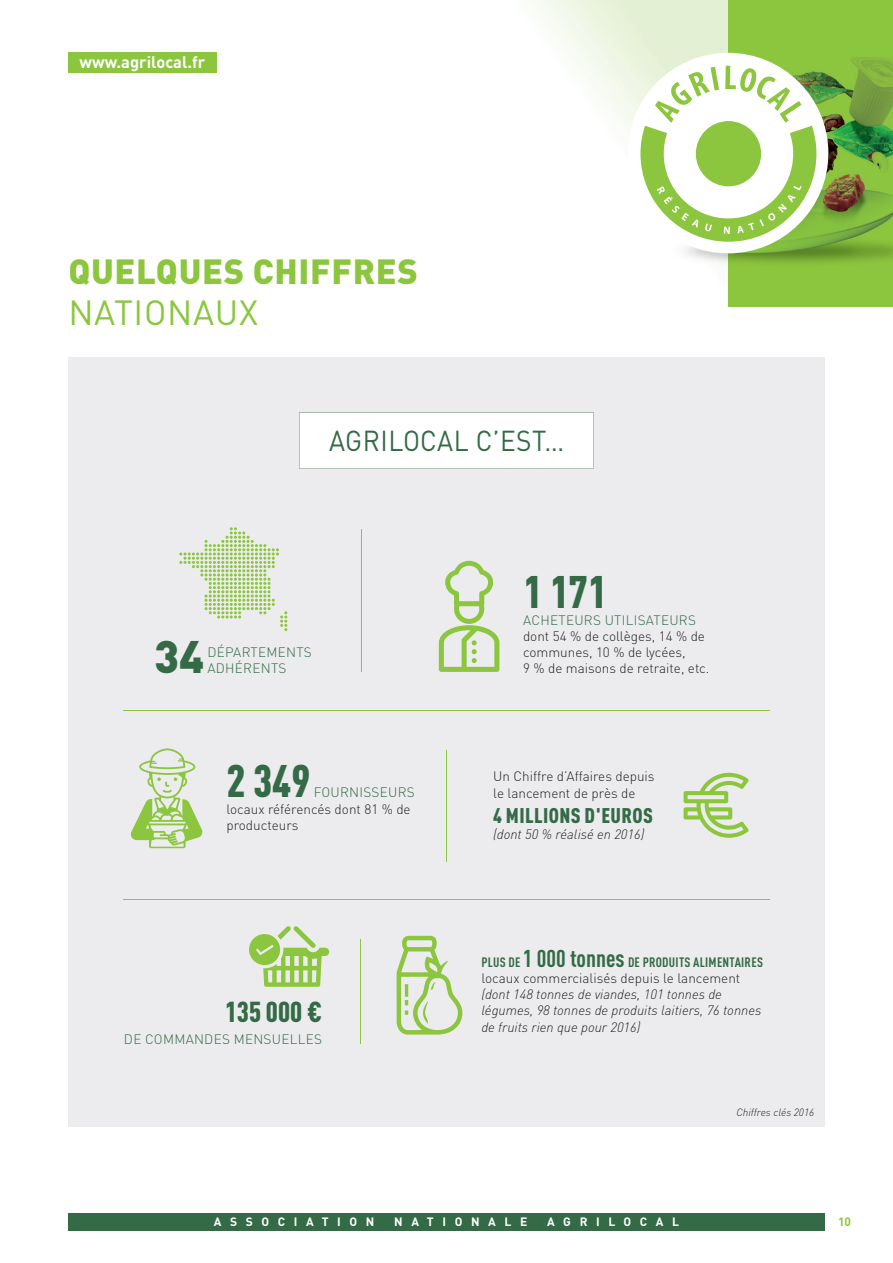
<style>
.page{position:relative;width:893px;height:1263px;background:#fff}
.page>*{position:absolute;margin:0;border:0;box-sizing:border-box;transform-origin:0 0}
.t1{font:900 condensed 45px "DIN Pro";color:#346a46}
.t2{font:900 45px "DIN Pro";color:#346a46}
.t3{font:900 34.5px "DIN Pro";letter-spacing:.02em;color:#8bc63e}
.t4{font:34.5px "DIN Pro";letter-spacing:.02em;color:#8bc63e}
.t5{font:28.5px "DIN Pro";letter-spacing:.015em;color:#346a46;scale:.92 1}
.t6{font:900 condensed 28.5px "DIN Pro";color:#346a46}
.t7{font:900 condensed 21px "DIN Pro";letter-spacing:.02em;color:#346a46}
.t8{font:700 16.5px "DIN Pro";color:#fff}
.t9{font:300 13.5px/16.2px "DIN Pro";color:#231f20}
.t10{font:italic 300 13.5px/16.2px "DIN Pro";color:#231f20}
.t11{font:300 13.5px/16.2px "DIN Pro";letter-spacing:.02em;color:#346a46}
.t12{font:700 12px "DIN Pro";letter-spacing:.72em;color:#fff}
.t13{font:700 12px "DIN Pro";color:#8bc63e}
.t14{font:italic 300 10.5px "DIN Pro";color:#231f20}
.s1{font-weight:700;font-stretch:condensed;color:#346a46}
.s2{font-weight:700;font-stretch:condensed;font-size:24px;color:#346a46}
</style>
<div class="page">
<div style="left:68px;top:357px;width:757px;height:770px;background:#ececee"></div>
<svg style="left:534px;top:0;width:194px;height:101px"></svg>
<div style="left:728px;top:0;width:165px;height:306px;background:#8bc63e"></div>
<img style="left:608px;top:28px;width:285px;height:239px">
<div style="left:68px;top:1213px;width:757px;height:17px;background:#346a46"></div>
<div style="left:68px;top:52px;width:149px;height:21px;background:#8bc63e"></div>
<div style="left:628px;top:53px;width:200px;height:200px;background:#fff;border-radius:50%"></div>
<svg style="left:640px;top:66px;width:176px;height:176px"></svg>
<div style="left:299px;top:412px;width:295px;height:57px;background:#fff"></div>
<hr style="left:361px;top:529px;width:1px;height:143px;background:#8bc63e">
<hr style="left:360px;top:940px;width:1px;height:104px;background:#8bc63e">
<hr style="left:446px;top:750px;width:1px;height:112px;background:#8bc63e">
<hr style="left:123px;top:710px;width:647px;height:1px;background:#8bc63e">
<hr style="left:123px;top:899px;width:647px;height:1px;background:#8bc63e">
<svg style="left:179px;top:527px;width:108px;height:104px"></svg>
<svg style="left:131px;top:748px;width:71px;height:100px"></svg>
<svg style="left:684px;top:772px;width:65px;height:66px"></svg>
<svg style="left:397px;top:936px;width:65px;height:98px"></svg>
<svg style="left:249px;top:926px;width:80px;height:61px"></svg>
<svg style="left:439px;top:561px;width:60px;height:111px"></svg>
<p class="t8" style="left:80px;top:49px;width:127px">www.agrilocal.fr</p>
<h2 class="t3" style="left:68px;top:242px;width:351px">QUELQUES CHIFFRES</h2>
<h2 class="t4" style="left:68px;top:286px;width:191px">NATIONAUX</h2>
<h3 class="t5" style="left:329px;top:418px;width:257px">AGRILOCAL C’EST…</h3>
<h1 class="t2" style="left:154px;top:618px;width:52px">34</h1>
<p class="t11" style="left:207px;top:643px;width:106px">DÉPARTEMENTS<br>ADHÉRENTS</p>
<h1 class="t1" style="left:226px;top:746px;width:85px">2 349</h1>
<p class="t11" style="left:314px;top:783px;width:103px">FOURNISSEURS</p>
<p class="t9" style="left:226px;top:799px;width:186px">locaux référencés dont 81 % de producteurs</p>
<h1 class="t1" style="left:523px;top:557px;width:85px">1 171</h1>
<p class="t11" style="left:523px;top:610px;width:174px">ACHETEURS UTILISATEURS</p>
<p class="t9" style="left:523px;top:627px;width:183px">dont 54 % de collèges, 14 % de communes, 10 % de lycées,</p>
<p class="t9" style="left:523px;top:659px;width:188px">9 % de maisons de retraite, etc.</p>
<p class="t9" style="left:493px;top:767px;width:163px">Un Chiffre d’Affaires depuis le lancement de près de</p>
<h3 class="t7" style="left:493px;top:799px;width:161px">4 MILLIONS D'EUROS</h3>
<p class="t10" style="left:493px;top:825px;width:153px">(dont 50 % réalisé en 2016)</p>
<h3 class="t6" style="left:225px;top:990px;width:99px">135 000 €</h3>
<p class="t11" style="left:124px;top:1030px;width:200px">DE COMMANDES MENSUELLES</p>
<p class="t9" style="left:481px;top:952px;width:283px"><span class="s1">PLUS DE</span> <span class="s2">1 000 tonnes</span> <span class="s1">DE PRODUITS ALIMENTAIRES </span>locaux commercialisés depuis le lancement</p>
<p class="t10" style="left:481px;top:985px;width:282px">(dont 148 tonnes de viandes, 101 tonnes de légumes, 98 tonnes de produits laitiers, 76 tonnes de fruits rien que pour 2016)</p>
<p class="t14" style="left:736px;top:1104px;width:79px">Chiffres clés 2016</p>
<p class="t12" style="left:214px;top:1212px;width:162px">ASSOCIATION</p>
<p class="t12" style="left:394px;top:1212px;width:135px">NATIONALE</p>
<p class="t12" style="left:547px;top:1212px;width:133px">AGRILOCAL</p>
<p class="t13" style="left:838px;top:1212px;width:15px">10</p>
</div>
